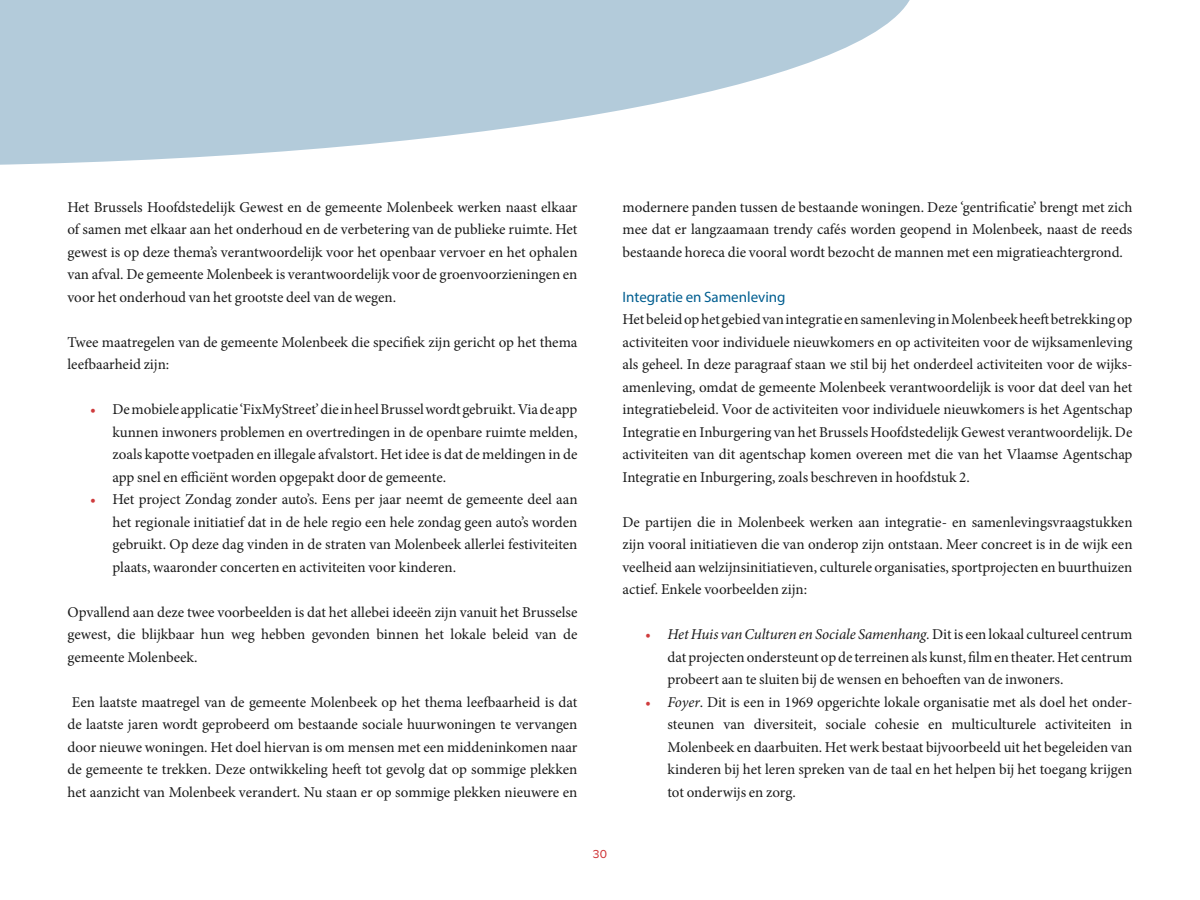
<style>
.page{position:relative;width:1200px;height:900px;background:#fff}
.page>*{position:absolute;margin:0;border:0;box-sizing:border-box;transform-origin:0 0}
.t1{font:15px/22.5px "Minion Pro";color:#1a1a1a;text-align:justify}
.t2{font:15px "Myriad Pro";color:#005e90}
.t3{font:12px "Proxima Nova";color:#ce2d30}
.s1{color:#cf3b3d}
.s2{font-style:italic;color:#cf3b3d}
.s3{font-style:italic}
</style>
<div class="page">
<svg style="left:0;top:0;width:910px;height:165px;fill:#b3cbda"></svg>
<p class="t1" style="left:68px;top:196px;width:512px">Het Brussels Hoofdstedelijk Gewest en de gemeente Molenbeek werken naast elkaar of samen met elkaar aan het onderhoud en de verbetering van de publieke ruimte. Het gewest is op deze thema’s verantwoordelijk voor het openbaar vervoer en het ophalen van afval. De gemeente Molenbeek is verantwoordelijk voor de groenvoorzieningen en voor het onderhoud van het grootste deel van de wegen.</p>
<p class="t1" style="left:68px;top:331px;width:511px">Twee maatregelen van de gemeente Molenbeek die specifiek zijn gericht op het thema leefbaarheid zijn:</p>
<p class="t1" style="left:112px;top:398px;width:467px;text-indent:-22px"><span class="s1">•</span> De mobiele applicatie ‘FixMyStreet’ die in heel Brussel wordt gebruikt. Via de app kunnen inwoners problemen en overtredingen in de openbare ruimte melden, zoals kapotte voetpaden en illegale afvalstort. Het idee is dat de meldingen in de app snel en efficiënt worden opgepakt door de gemeente.</p>
<p class="t1" style="left:112px;top:488px;width:467px;text-indent:-22px"><span class="s1">•</span> Het project Zondag zonder auto’s. Eens per jaar neemt de gemeente deel aan het regionale initiatief dat in de hele regio een hele zondag geen auto’s worden gebruikt. Op deze dag vinden in de straten van Molenbeek allerlei festiviteiten plaats, waaronder concerten en activiteiten voor kinderen.</p>
<p class="t1" style="left:68px;top:601px;width:512px">Opvallend aan deze twee voorbeelden is dat het allebei ideeën zijn vanuit het Brusselse gewest, die blijkbaar hun weg hebben gevonden binnen het lokale beleid van de gemeente Molenbeek.</p>
<p class="t1" style="left:68px;top:691px;width:512px">Een laatste maatregel van de gemeente Molenbeek op het thema leefbaarheid is dat de laatste jaren wordt geprobeerd om bestaande sociale huurwoningen te vervangen door nieuwe woningen. Het doel hiervan is om mensen met een middeninkomen naar de gemeente te trekken. Deze ontwikkeling heeft tot gevolg dat op sommige plekken het aanzicht van Molenbeek verandert. Nu staan er op sommige plekken nieuwere en</p>
<p class="t1" style="left:622px;top:196px;width:512px">modernere panden tussen de bestaande woningen. Deze ‘gentrificatie’ brengt met zich mee dat er langzaamaan trendy cafés worden geopend in Molenbeek, naast de reeds bestaande horeca die vooral wordt bezocht de mannen met een migratieachtergrond.</p>
<p class="t2" style="left:622px;top:287px;width:165px">Integratie en Samenleving</p>
<p class="t1" style="left:622px;top:308px;width:512px">Het beleid op het gebied van integratie en samenleving in Molenbeek heeft betrekking op activiteiten voor individuele nieuwkomers en op activiteiten voor de wijksamenleving als geheel. In deze paragraaf staan we stil bij het onderdeel activiteiten voor de wijks&shy;amenleving, omdat de gemeente Molenbeek verantwoordelijk is voor dat deel van het integratiebeleid. Voor de activiteiten voor individuele nieuwkomers is het Agentschap Integratie en Inburgering van het Brussels Hoofdstedelijk Gewest verantwoordelijk. De activiteiten van dit agentschap komen overeen met die van het Vlaamse Agentschap Integratie en Inburgering, zoals beschreven in hoofdstuk 2.</p>
<p class="t1" style="left:622px;top:511px;width:512px">De partijen die in Molenbeek werken aan integratie- en samenlevingsvraagstukken zijn vooral initiatieven die van onderop zijn ontstaan. Meer concreet is in de wijk een veelheid aan welzijnsinitiatieven, culturele organisaties, sportprojecten en buurthuizen actief. Enkele voorbeelden zijn:</p>
<p class="t1" style="left:668px;top:623px;width:466px;text-indent:-22px"><span class="s2">•</span> <span class="s3">Het Huis van Culturen en Sociale Samenhang.</span> Dit is een lokaal cultureel centrum dat projecten ondersteunt op de terreinen als kunst, film en theater. Het centrum probeert aan te sluiten bij de wensen en behoeften van de inwoners.</p>
<p class="t1" style="left:668px;top:691px;width:466px;text-indent:-23px"><span class="s2">•</span> <span class="s3">Foyer</span>. Dit is een in 1969 opgerichte lokale organisatie met als doel het onder&shy;steunen van diversiteit, sociale cohesie en multiculturele activiteiten in Molenbeek en daarbuiten. Het werk bestaat bijvoorbeeld uit het begeleiden van kinderen bij het leren spreken van de taal en het helpen bij het toegang krijgen tot onderwijs en zorg.</p>
<p class="t3" style="left:593px;top:846px;width:16px">30</p>
</div>
